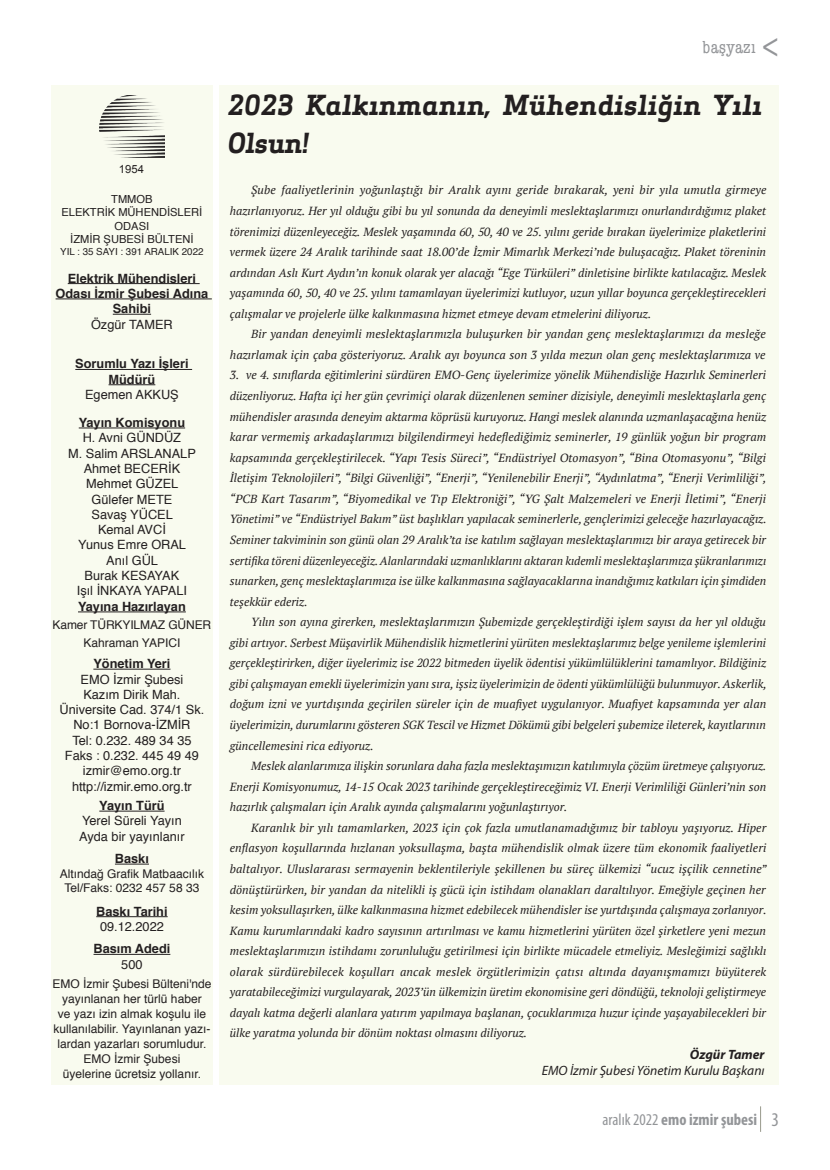
<style>
.page{position:relative;width:830px;height:1170px;background:#fff}
.page>*{position:absolute;margin:0;border:0;box-sizing:border-box;transform-origin:0 0}
.t1{font:italic 700 27px/37.5px "Apex Serif";letter-spacing:.005em;color:#231f20}
.t2{font:condensed 18px "American Typewriter";letter-spacing:.01em;color:#939598}
.t3{font:700 condensed 16.5px "Myriad Pro";color:#939598}
.t4{font:italic 13.5px "Myriad Pro";color:#231f20}
.t5{font:italic 700 13.5px "Myriad Pro";color:#231f20}
.t6{font:12.75px/15.3px "Helvetica";color:#231f20;text-align:center}
.t7{font:700 12.75px/15.3px "Helvetica";color:#231f20;text-align:center}
.t8{font:12px/15px "Helvetica";color:#231f20;text-align:center}
.t9{font:italic 11.7px/20.5px "PT Serif";color:#231f20;text-align:justify}
.t10{font:11.25px "Arial";color:#231f20}
.t11{font:11.1px/13.4px "Helvetica";color:#231f20;text-align:center}
.t12{font:9.75px "Helvetica";color:#231f20}
.s1{font-weight:400}
.s2{font-weight:400;font-size:19.5px}
</style>
<div class="page">
<div style="left:219px;top:85px;width:559px;height:999px;background:#f9fbef"></div>
<div style="left:51px;top:85px;width:162px;height:999px;background:#f9fbef"></div>
<img style="left:99px;top:95px;width:66px;height:62px">
<hr style="left:68px;top:283px;width:131px;height:1px;background:#231f20">
<hr style="left:56px;top:298px;width:156px;height:1px;background:#231f20">
<hr style="left:113px;top:314px;width:38px;height:1px;background:#231f20">
<hr style="left:75px;top:369px;width:117px;height:1px;background:#231f20">
<hr style="left:108px;top:384px;width:47px;height:1px;background:#231f20">
<hr style="left:79px;top:427px;width:106px;height:1px;background:#231f20">
<hr style="left:78px;top:611px;width:108px;height:1px;background:#231f20">
<hr style="left:93px;top:668px;width:77px;height:1px;background:#231f20">
<hr style="left:99px;top:810px;width:65px;height:1px;background:#231f20">
<hr style="left:115px;top:863px;width:34px;height:1px;background:#231f20">
<hr style="left:96px;top:916px;width:71px;height:1px;background:#231f20">
<hr style="left:93px;top:953px;width:77px;height:1px;background:#231f20">
<p class="t10" style="left:119px;top:162px;width:27px">1954</p>
<p class="t11" style="left:61px;top:193px;width:142px">TMMOB<br>ELEKTRİK MÜHENDİSLERİ<br>ODASI<br>İZMİR ŞUBESİ BÜLTENİ</p>
<p class="t12" style="left:60px;top:247px;width:145px">YIL : 35 SAYI : 391 ARALIK 2022</p>
<p class="t7" style="left:56px;top:271px;width:154px">Elektrik Mühendisleri<br>Odası İzmir Şubesi Adına<br>Sahibi</p>
<p class="t6" style="left:91px;top:317px;width:83px">Özgür TAMER</p>
<p class="t7" style="left:75px;top:357px;width:115px">Sorumlu Yazı İşleri<br>Müdürü</p>
<p class="t6" style="left:85px;top:388px;width:95px">Egemen AKKUŞ</p>
<p class="t7" style="left:79px;top:416px;width:108px">Yayın Komisyonu</p>
<p class="t6" style="left:68px;top:431px;width:129px">H. Avni GÜNDÜZ<br>M. Salim ARSLANALP<br>Ahmet BECERİK<br>Mehmet GÜZEL<br>Gülefer METE<br>Savaş YÜCEL<br>Kemal AVCİ<br>Yunus Emre ORAL<br>Anıl GÜL<br>Burak KESAYAK<br>Işıl İNKAYA YAPALI</p>
<p class="t7" style="left:78px;top:599px;width:109px">Yayına Hazırlayan</p>
<p class="t8" style="left:52px;top:616px;width:160px;line-height:18px">Kamer TÜRKYILMAZ GÜNER<br>Kahraman YAPICI</p>
<p class="t7" style="left:93px;top:657px;width:79px">Yönetim Yeri</p>
<p class="t6" style="left:60px;top:672px;width:146px">EMO İzmir Şubesi<br>Kazım Dirik Mah.<br>Üniversite Cad. 374/1 Sk.<br>No:1 Bornova-İZMİR<br>Tel: 0.232. 489 34 35<br>Faks : 0.232. 445 49 49 izmir@emo.org.tr http://izmir.emo.org.tr</p>
<p class="t7" style="left:99px;top:799px;width:67px">Yayın Türü</p>
<p class="t6" style="left:79px;top:814px;width:107px;text-align:left">Yerel Süreli Yayın<br>Ayda bir yayınlanır</p>
<p class="t7" style="left:115px;top:852px;width:36px">Baskı</p>
<p class="t8" style="left:60px;top:867px;width:146px;line-height:14.4px">Altındağ Grafik Matbaacılık<br>Tel/Faks: 0232 457 58 33</p>
<p class="t7" style="left:96px;top:904px;width:73px">Baskı Tarihi</p>
<p class="t6" style="left:100px;top:919px;width:65px">09.12.2022</p>
<p class="t7" style="left:93px;top:942px;width:78px">Basım Adedi</p>
<p class="t6" style="left:121px;top:957px;width:23px">500</p>
<p class="t8" style="left:52px;top:977px;width:161px">EMO İzmir Şubesi Bülteni'nde yayınlanan her türlü haber<br>ve yazı izin almak koşulu ile kullanılabilir. Yayınlanan yazı&shy;lardan yazarları sorumludur.<br>EMO İzmir Şubesi<br>üyelerine ücretsiz yollanır.</p>
<h2 class="t2" style="left:702px;top:37px;width:54px">başyazı</h2>
<h1 class="t1" style="left:227px;top:86px;width:535px">2023 Kalkınmanın, Mühendisliğin Yılı<br>Olsun!</h1>
<p class="t9" style="left:230px;top:180px;width:538px;text-indent:21px">Şube faaliyetlerinin yoğunlaştığı bir Aralık ayını geride bırakarak, yeni bir yıla umutla girmeye hazırlanıyoruz. Her yıl olduğu gibi bu yıl sonunda da deneyimli meslektaşlarımızı onurlandırdığımız plaket törenimizi düzenleyeceğiz. Meslek yaşamında 60, 50, 40 ve 25. yılını geride bırakan üyelerimize plaketlerini vermek üzere 24 Aralık tarihinde saat 18.00’de İzmir Mimarlık Merkezi’nde buluşacağız. Plaket töreninin ardından Aslı Kurt Aydın’ın konuk olarak yer alacağı “Ege Türküleri” dinletisine birlikte katılacağız. Meslek yaşamında 60, 50, 40 ve 25. yılını tamamlayan üyelerimizi kutluyor, uzun yıllar boyunca gerçekleştirecekleri çalışmalar ve projelerle ülke kalkınmasına hizmet etmeye devam etmelerini diliyoruz.</p>
<p class="t9" style="left:230px;top:324px;width:537px;text-align:right">Bir yandan deneyimli meslektaşlarımızla buluşurken bir yandan genç meslektaşlarımızı da mesleğe hazırlamak için çaba gösteriyoruz. Aralık ayı boyunca son 3 yılda mezun olan genç meslektaşlarımıza ve</p>
<p class="t9" style="left:230px;top:365px;width:538px">3. ve 4. sınıflarda eğitimlerini sürdüren EMO-Genç üyelerimize yönelik Mühendisliğe Hazırlık Seminerleri düzenliyoruz. Hafta içi her gün çevrimiçi olarak düzenlenen seminer dizisiyle, deneyimli meslektaşlarla genç mühendisler arasında deneyim aktarma köprüsü kuruyoruz. Hangi meslek alanında uzmanlaşacağına henüz karar vermemiş arkadaşlarımızı bilgilendirmeyi hedeflediğimiz seminerler, 19 günlük yoğun bir program kapsamında gerçekleştirilecek. “Yapı Tesis Süreci”, “Endüstriyel Otomasyon”, “Bina Otomasyonu”, “Bilgi İletişim Teknolojileri”, “Bilgi Güvenliği”, “Enerji”, “Yenilenebilir Enerji”, “Aydınlatma”, “Enerji Verimliliği”, “PCB Kart Tasarım”, “Biyomedikal ve Tıp Elektroniği”, “YG Şalt Malzemeleri ve Enerji İletimi”, “Enerji Yönetimi” ve “Endüstriyel Bakım” üst başlıkları yapılacak seminerlerle, gençlerimizi geleceğe hazırlayacağız.<br>Seminer takviminin son günü olan 29 Aralık’ta ise katılım sağlayan meslektaşlarımızı bir araya getirecek bir sertifika töreni düzenleyeceğiz. Alanlarındaki uzmanlıklarını aktaran kıdemli meslektaşlarımıza şükranlarımızı sunarken, genç meslektaşlarımıza ise ülke kalkınmasına sağlayacaklarına inandığımız katkıları için şimdiden teşekkür ederiz.</p>
<p class="t9" style="left:230px;top:611px;width:538px;text-indent:21px">Yılın son ayına girerken, meslektaşlarımızın Şubemizde gerçekleştirdiği işlem sayısı da her yıl olduğu gibi artıyor. Serbest Müşavirlik Mühendislik hizmetlerini yürüten meslektaşlarımız belge yenileme işlemlerini gerçekleştirirken, diğer üyelerimiz ise 2022 bitmeden üyelik ödentisi yükümlülüklerini tamamlıyor. Bildiğiniz gibi çalışmayan emekli üyelerimizin yanı sıra, işsiz üyelerimizin de ödenti yükümlülüğü bulunmuyor. Askerlik, doğum izni ve yurtdışında geçirilen süreler için de muafiyet uygulanıyor. Muafiyet kapsamında yer alan üyelerimizin, durumlarını gösteren SGK Tescil ve Hizmet Dökümü gibi belgeleri şubemize ileterek, kayıtlarının güncellemesini rica ediyoruz.</p>
<p class="t9" style="left:230px;top:755px;width:538px;text-indent:21px">Meslek alanlarımıza ilişkin sorunlara daha fazla meslektaşımızın katılımıyla çözüm üretmeye çalışıyoruz.<br>Enerji Komisyonumuz, 14-15 Ocak 2023 tarihinde gerçekleştireceğimiz VI. Enerji Verimliliği Günleri’nin son hazırlık çalışmaları için Aralık ayında çalışmalarını yoğunlaştırıyor.</p>
<p class="t9" style="left:230px;top:817px;width:538px;text-indent:21px">Karanlık bir yılı tamamlarken, 2023 için çok fazla umutlanamadığımız bir tabloyu yaşıyoruz. Hiper enflasyon koşullarında hızlanan yoksullaşma, başta mühendislik olmak üzere tüm ekonomik faaliyetleri baltalıyor. Uluslararası sermayenin beklentileriyle şekillenen bu süreç ülkemizi “ucuz işçilik cennetine” dönüştürürken, bir yandan da nitelikli iş gücü için istihdam olanakları daraltılıyor. Emeğiyle geçinen her kesim yoksullaşırken, ülke kalkınmasına hizmet edebilecek mühendisler ise yurtdışında çalışmaya zorlanıyor.<br>Kamu kurumlarındaki kadro sayısının artırılması ve kamu hizmetlerini yürüten özel şirketlere yeni mezun meslektaşlarımızın istihdamı zorunluluğu getirilmesi için birlikte mücadele etmeliyiz. Mesleğimizi sağlıklı olarak sürdürebilecek koşulları ancak meslek örgütlerimizin çatısı altında dayanışmamızı büyüterek yaratabileceğimizi vurgulayarak, 2023’ün ülkemizin üretim ekonomisine geri döndüğü, teknoloji geliştirmeye dayalı katma değerli alanlara yatırım yapılmaya başlanan, çocuklarımıza huzur içinde yaşayabilecekleri bir ülke yaratma yolunda bir dönüm noktası olmasını diliyoruz.</p>
<p class="t5" style="left:689px;top:1045px;width:76px">Özgür Tamer</p>
<p class="t4" style="left:541px;top:1062px;width:224px">EMO İzmir Şubesi Yönetim Kurulu Başkanı</p>
<h3 class="t3" style="left:602px;top:1109px;width:178px"><span class="s1">aralık 2022</span> emo izmir şubesi <span class="s2">3</span></h3>
</div>
